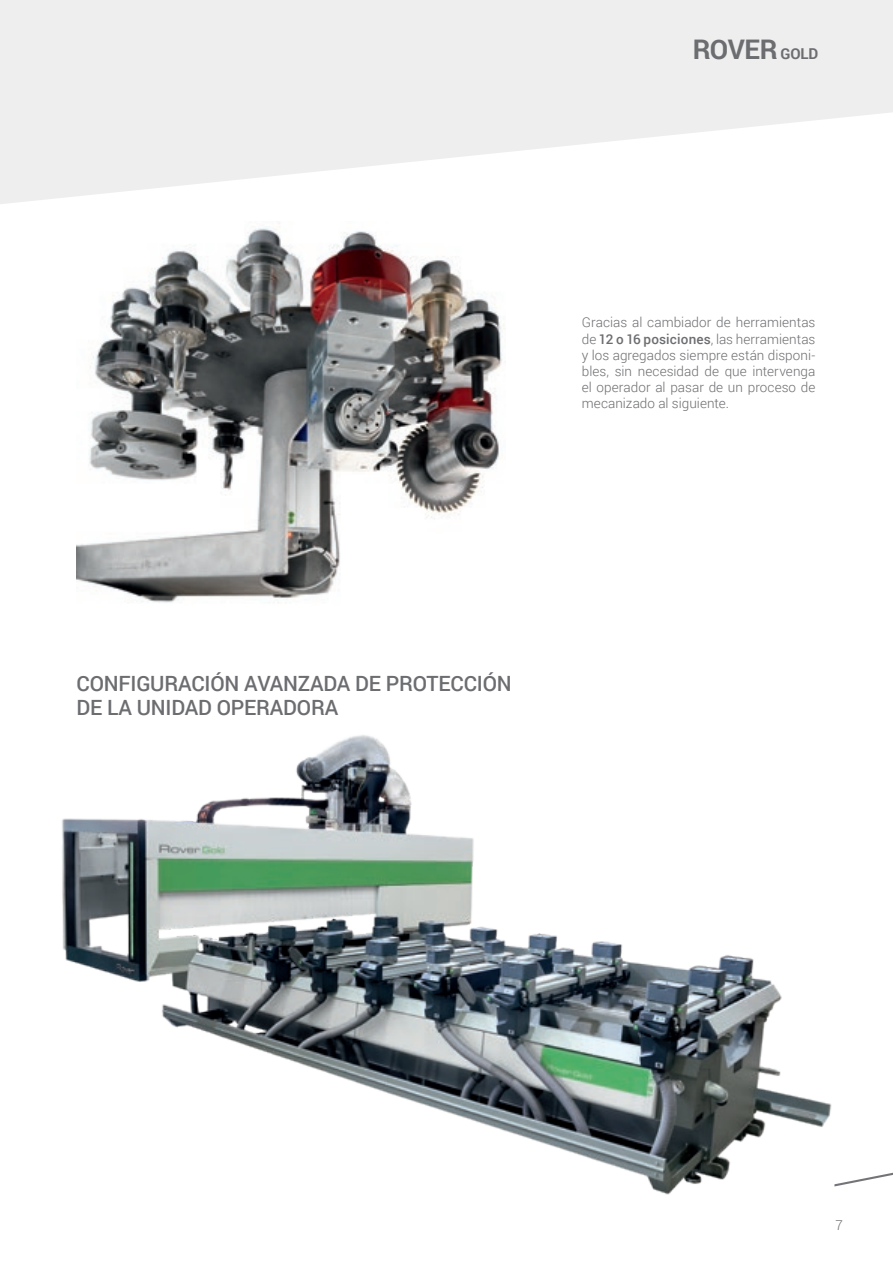
<style>
.page{position:relative;width:893px;height:1263px;background:#fff}
.page>*{position:absolute;margin:0;border:0;box-sizing:border-box;transform-origin:0 0}
.t1{font:700 27px "Roboto";letter-spacing:-.015em;color:#6c6d70}
.t2{font:500 21px/24px "Roboto";letter-spacing:-.01em;color:#6c6d70}
.t3{font:300 13.5px/16.2px "Roboto";letter-spacing:.005em;color:#6c6d70;text-align:justify}
.s1{font-size:15px}
.s2{font-weight:500}
</style>
<div class="page">
<img style="left:62px;top:735px;width:774px;height:460px">
<svg style="left:834px;top:1170px;width:59px;height:16px"></svg>
<svg style="left:0;top:0;width:893px;height:204px;fill:#eeeeef"></svg>
<img style="left:77px;top:223px;width:428px;height:380px">
<p class="t1" style="left:693px;top:30px;width:127px">ROVER <span class="s1">GOLD</span></p>
<p class="t3" style="left:582px;top:314px;width:235px">Gracias al cambiador de herramientas de <span class="s2">12 o 16 posiciones</span>, las herramientas y los agregados siempre están disponi&shy;bles, sin necesidad de que intervenga el operador al pasar de un proceso de mecanizado al siguiente.</p>
<p class="t2" style="left:77px;top:671px;width:437px">CONFIGURACIÓN AVANZADA DE PROTECCIÓN<br>DE LA UNIDAD OPERADORA</p>
<p class="t3" style="left:836px;top:1216px;width:9px">7</p>
</div>
